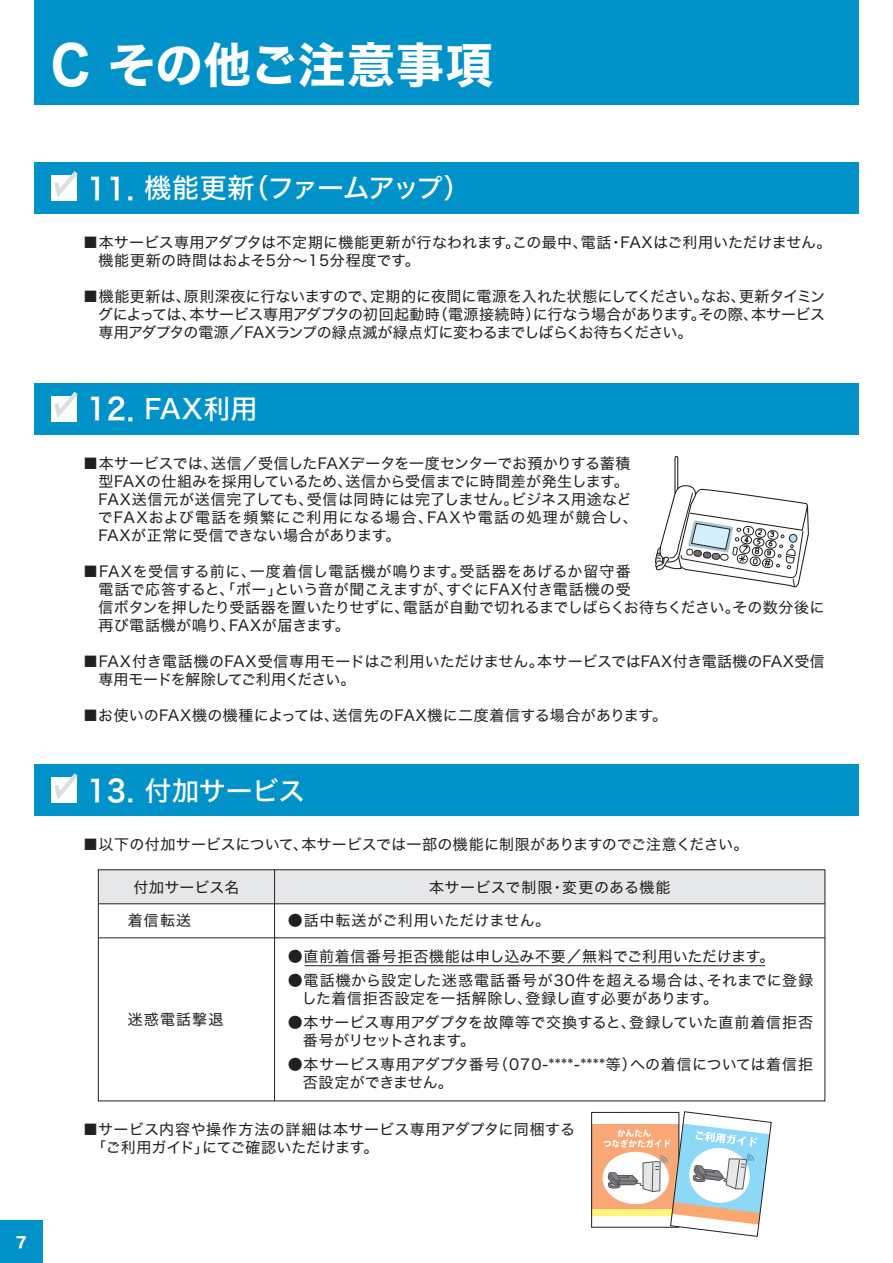
<style>
.page{position:relative;width:893px;height:1263px;background:#fff}
.page>*{position:absolute;margin:0;border:0;box-sizing:border-box;transform-origin:0 0}
.t1{font:48px "Hira Kaku Std W7";letter-spacing:.015em;color:#fff}
.t2{font:27px "Hira Kaku Std W5";letter-spacing:-.015em;color:#fff}
.t3{font:27px "Hira Kaku Std W5";letter-spacing:-.06em;color:#fff}
.t4{font:15px/18px "Hira Kaku Std W4";letter-spacing:.01em;color:#231f20}
.t5{font:15px/18px "Hira Kaku Std W4";letter-spacing:.03em;color:#231f20}
.t6{font:15px "Hira Kaku Std W4";letter-spacing:.04em;color:#231f20}
.t7{font:15px "Hira Kaku Std W7";color:#fff}
.s1{font-size:52.8px}
.s2{font-family:"Hira Kaku Std W6";font-size:29.7px}
.s3{font-family:"Hira Kaku Std W6"}
</style>
<div class="page">
<div style="left:0;top:1220px;width:43px;height:43px;background:#0092c8"></div>
<div style="left:34px;top:0;width:825px;height:104px;background:#0092c8"></div>
<div style="left:34px;top:163px;width:825px;height:51px;background:#0092c8"></div>
<svg style="left:51px;top:171px;width:27px;height:30px"></svg>
<div style="left:34px;top:383px;width:825px;height:51px;background:#0092c8"></div>
<svg style="left:51px;top:391px;width:27px;height:31px"></svg>
<svg style="left:655px;top:455px;width:154px;height:133px"></svg>
<div style="left:99px;top:870px;width:726px;height:34px;background:#e6e7e9"></div>
<div style="left:98px;top:869px;width:727px;height:232px;border:1px solid #231f20"></div>
<hr style="left:99px;top:903px;width:726px;height:1px;background:#231f20">
<hr style="left:274px;top:870px;width:1px;height:231px;background:#231f20">
<hr style="left:99px;top:937px;width:726px;height:1px;background:#231f20">
<hr style="left:305px;top:965px;width:460px;height:1px;background:#231f20">
<div style="left:34px;top:765px;width:825px;height:51px;background:#0092c8"></div>
<svg style="left:51px;top:773px;width:27px;height:30px"></svg>
<svg style="left:593px;top:1208px;width:10px;height:7px"></svg>
<div style="left:592px;top:1124px;width:87px;height:84px;background:#f8a877"></div>
<div style="left:591px;top:1112px;width:88px;height:115px;border:1px solid #231f20"></div>
<svg style="left:603px;top:1111px;width:169px;height:126px"></svg>
<h1 class="t1" style="left:51px;top:27px;width:444px"><span class="s1">C</span> その他ご注意事項</h1>
<p class="t7" style="left:16px;top:1231px;width:13px">7</p>
<h2 class="t3" style="left:87px;top:168px;width:385px"><span class="s2">11</span><span class="s3">.</span> 機能更新（ファームアップ）</h2>
<p class="t4" style="left:99px;top:233px;width:734px;text-indent:-15px">■本サービス専用アダプタは不定期に機能更新が行なわれます。この最中、電話・FAXはご利用いただけません。機能更新の時間はおよそ5分～15分程度です。</p>
<p class="t4" style="left:98px;top:287px;width:729px;text-align:justify;text-indent:-15px">■機能更新は、原則深夜に行ないますので、定期的に夜間に電源を入れた状態にしてください。なお、更新タイミングによっては、本サービス専用アダプタの初回起動時（電源接続時）に行なう場合があります。その際、本サービス専用アダプタの電源／FAXランプの緑点滅が緑点灯に変わるまでしばらくお待ちください。</p>
<h2 class="t2" style="left:87px;top:388px;width:172px"><span class="s2">12</span><span class="s3">.</span> FAX利用</h2>
<p class="t4" style="left:98px;top:454px;width:541px;text-indent:-15px">■本サービスでは、送信／受信したFAXデータを一度センターでお預かりする蓄積型FAXの仕組みを採用しているため、送信から受信までに時間差が発生します。FAX送信元が送信完了しても、受信は同時には完了しません。ビジネス用途などでFAXおよび電話を頻繁にご利用になる場合、FAXや電話の処理が競合し、FAXが正常に受信できない場合があります。</p>
<p class="t4" style="left:99px;top:562px;width:727px;text-indent:-15px">■FAXを受信する前に、一度着信し電話機が鳴ります。受話器をあげるか留守番<br>電話で応答すると、「ポー」という音が聞こえますが、すぐにFAX付き電話機の受<br>信ボタンを押したり受話器を置いたりせずに、電話が自動で切れるまでしばらくお待ちください。その数分後に再び電話機が鳴り、FAXが届きます。</p>
<p class="t4" style="left:99px;top:652px;width:728px;text-indent:-15px">■FAX付き電話機のFAX受信専用モードはご利用いただけません。本サービスではFAX付き電話機のFAX受信専用モードを解除してご利用ください。</p>
<p class="t4" style="left:83px;top:706px;width:585px">■お使いのFAX機の機種によっては、送信先のFAX機に二度着信する場合があります。</p>
<h2 class="t2" style="left:87px;top:770px;width:220px"><span class="s2">13</span><span class="s3">.</span> 付加サービス</h2>
<p class="t4" style="left:83px;top:836px;width:667px">■以下の付加サービスについて、本サービスでは一部の機能に制限がありますのでご注意ください。</p>
<p class="t4" style="left:133px;top:879px;width:108px">付加サービス名</p>
<p class="t6" style="left:429px;top:876px;width:243px">本サービスで制限・変更のある機能</p>
<p class="t4" style="left:288px;top:911px;width:264px">●話中転送がご利用いただけません。</p>
<p class="t4" style="left:288px;top:947px;width:488px">●直前着信番号拒否機能は申し込み不要／無料でご利用いただけます。</p>
<p class="t5" style="left:302px;top:971px;width:513px;text-indent:-14px">●電話機から設定した迷惑電話番号が30件を超える場合は、それまでに登録した着信拒否設定を一括解除し、登録し直す必要があります。</p>
<p class="t4" style="left:303px;top:1013px;width:512px;text-indent:-15px">●本サービス専用アダプタを故障等で交換すると、登録していた直前着信拒否番号がリセットされます。</p>
<p class="t4" style="left:303px;top:1055px;width:512px;text-indent:-15px">●本サービス専用アダプタ番号（070-****-****等）への着信については着信拒否設定ができません。</p>
<p class="t4" style="left:128px;top:911px;width:65px">着信転送</p>
<p class="t4" style="left:128px;top:1010px;width:97px">迷惑電話撃退</p>
<p class="t4" style="left:91px;top:1121px;width:485px;text-indent:-8px">■サービス内容や操作方法の詳細は本サービス専用アダプタに同梱する「ご利用ガイド」にてご確認いただけます。</p>
</div>
